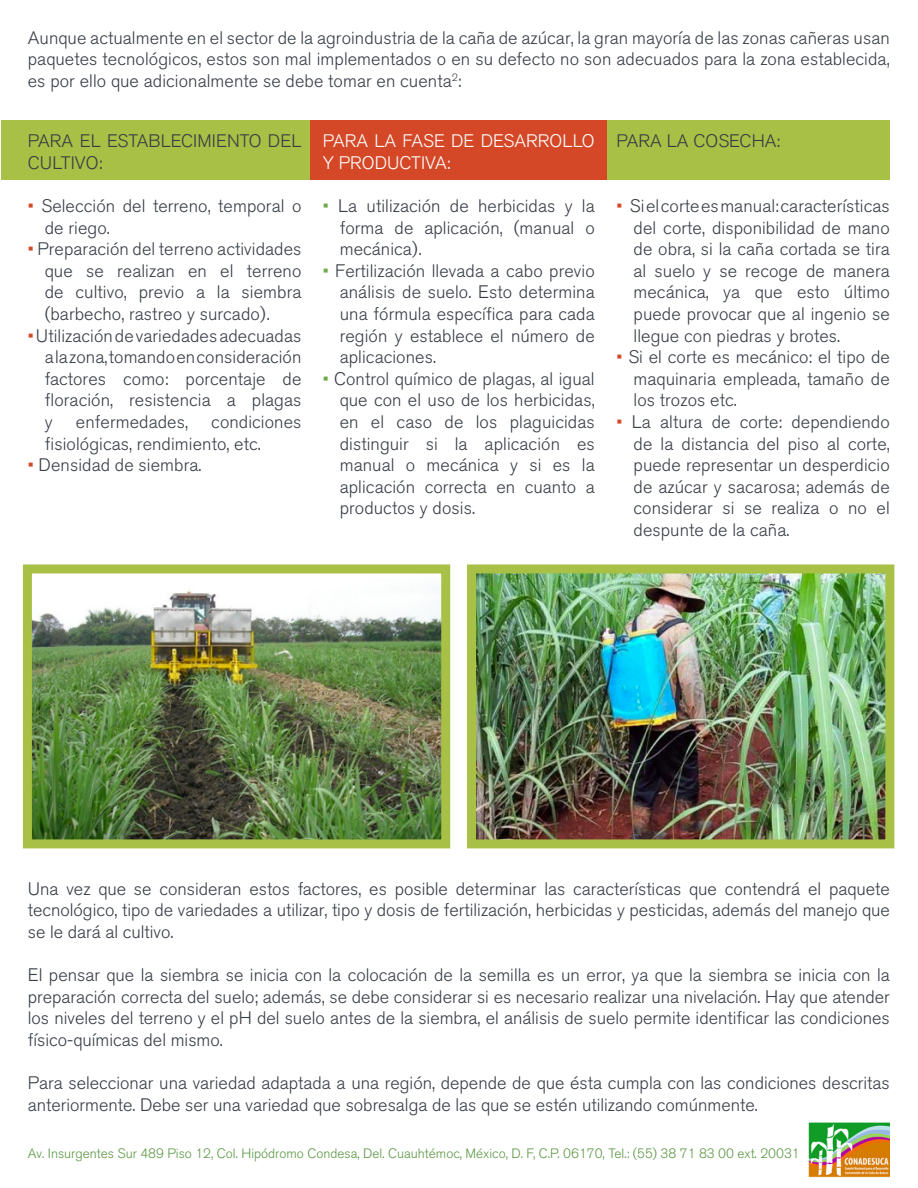
<style>
.page{position:relative;width:918px;height:1188px;background:#fff}
.page>*{position:absolute;margin:0;border:0;box-sizing:border-box;transform-origin:0 0}
.t1{font:300 18px/21.6px "Akzidenz Grotesk BQ";letter-spacing:.005em;color:#383d46;text-align:justify}
.t2{font:300 18px/21.6px "Akzidenz Grotesk BQ";letter-spacing:.005em;color:#fff}
.t3{font:300 13.5px "Akzidenz Grotesk BQ";color:#5c9744}
.s1{color:#d54827}
.s2{color:#6bac48}
</style>
<div class="page">
<div style="left:2px;top:121px;width:888px;height:59px;background:#a8c045"></div>
<div style="left:310px;top:121px;width:297px;height:59px;background:#d54827"></div>
<img style="left:808px;top:1122px;width:82px;height:56px">
<img style="left:33px;top:591px;width:407px;height:247px">
<img style="left:477px;top:574px;width:407px;height:264px">
<div style="left:467px;top:564px;width:427px;height:284px;border:9px solid #a8c045"></div>
<div style="left:23px;top:564px;width:427px;height:284px;border:9px solid #a8c045"></div>
<p class="t1" style="left:28px;top:27px;width:863px">Aunque actualmente en el sector de la agroindustria de la caña de azúcar, la gran mayoría de las zonas cañeras usan paquetes tecnológicos, estos son mal implementados o en su defecto no son adecuados para la zona establecida, es por ello que adicionalmente se debe tomar en cuenta<sup>2</sup>:</p>
<p class="t1" style="left:28px;top:130px;width:275px">PARA EL ESTABLECIMIENTO DEL<br>CULTIVO:</p>
<p class="t1" style="left:45px;top:195px;width:258px;text-indent:-17px"><span class="s1">•</span> Selección del terreno, temporal o de riego.</p>
<p class="t1" style="left:45px;top:238px;width:258px;text-indent:-17px"><span class="s1">•</span> Preparación del terreno actividades que se realizan en el terreno de cultivo, previo a la siembra (barbecho, rastreo y surcado).</p>
<p class="t1" style="left:45px;top:325px;width:258px;text-indent:-17px"><span class="s1">•</span> Utilización de variedades adecuadas a la zona, tomando en consideración factores como: porcentaje de floración, resistencia a plagas y</p>
<p class="t1" style="left:76px;top:411px;width:114px">enfermedades,</p>
<p class="t1" style="left:45px;top:411px;width:258px;text-indent:166px">condiciones fisiológicas, rendimiento, etc.</p>
<p class="t1" style="left:28px;top:454px;width:175px"><span class="s1">•</span> Densidad de siembra.</p>
<p class="t2" style="left:323px;top:130px;width:273px">PARA LA FASE DE DESARROLLO<br>Y PRODUCTIVA:</p>
<p class="t1" style="left:340px;top:195px;width:257px;text-indent:-17px"><span class="s2">•</span> La utilización de herbicidas y la forma de aplicación, (manual o mecánica).</p>
<p class="t1" style="left:340px;top:260px;width:257px;text-indent:-17px"><span class="s2">•</span> Fertilización llevada a cabo previo análisis de suelo. Esto determina una fórmula específica para cada región y establece el número de aplicaciones.</p>
<p class="t1" style="left:340px;top:368px;width:257px;text-indent:-17px"><span class="s2">•</span> Control químico de plagas, al igual que con el uso de los herbicidas, en el caso de los plaguicidas distinguir si la aplicación es manual o mecánica y si es la aplicación correcta en cuanto a productos y dosis.</p>
<p class="t1" style="left:617px;top:130px;width:165px">PARA LA COSECHA:</p>
<p class="t1" style="left:634px;top:195px;width:258px;text-indent:-17px"><span class="s1">•</span> Si el corte es manual: características del corte, disponibilidad de mano de obra, si la caña cortada se tira al suelo y se recoge de manera mecánica, ya que esto último puede provocar que al ingenio se llegue con piedras y brotes.</p>
<p class="t1" style="left:634px;top:346px;width:258px;text-indent:-17px"><span class="s1">•</span> Si el corte es mecánico: el tipo de maquinaria empleada, tamaño de los trozos etc.</p>
<p class="t1" style="left:634px;top:411px;width:258px;text-indent:-17px"><span class="s1">•</span> La altura de corte: dependiendo de la distancia del piso al corte, puede representar un desperdicio de azúcar y sacarosa; además de considerar si se realiza o no el despunte de la caña.</p>
<p class="t1" style="left:28px;top:878px;width:864px">Una vez que se consideran estos factores, es posible determinar las características que contendrá el paquete tecnológico, tipo de variedades a utilizar, tipo y dosis de fertilización, herbicidas y pesticidas, además del manejo que se le dará al cultivo.</p>
<p class="t1" style="left:28px;top:964px;width:863px">El pensar que la siembra se inicia con la colocación de la semilla es un error, ya que la siembra se inicia con la preparación correcta del suelo; además, se debe considerar si es necesario realizar una nivelación. Hay que atender los niveles del terreno y el pH del suelo antes de la siembra, el análisis de suelo permite identificar las condiciones físico-químicas del mismo.</p>
<p class="t1" style="left:28px;top:1072px;width:863px">Para seleccionar una variedad adaptada a una región, depende de que ésta cumpla con las condiciones descritas anteriormente. Debe ser una variedad que sobresalga de las que se estén utilizando comúnmente.</p>
<p class="t3" style="left:28px;top:1146px;width:773px">Av. Insurgentes Sur 489 Piso 12, Col. Hipódromo Condesa, Del. Cuauhtémoc, México, D. F, C.P. 06170, Tel.: (55) 38 71 83 00 ext. 20031</p>
</div>
